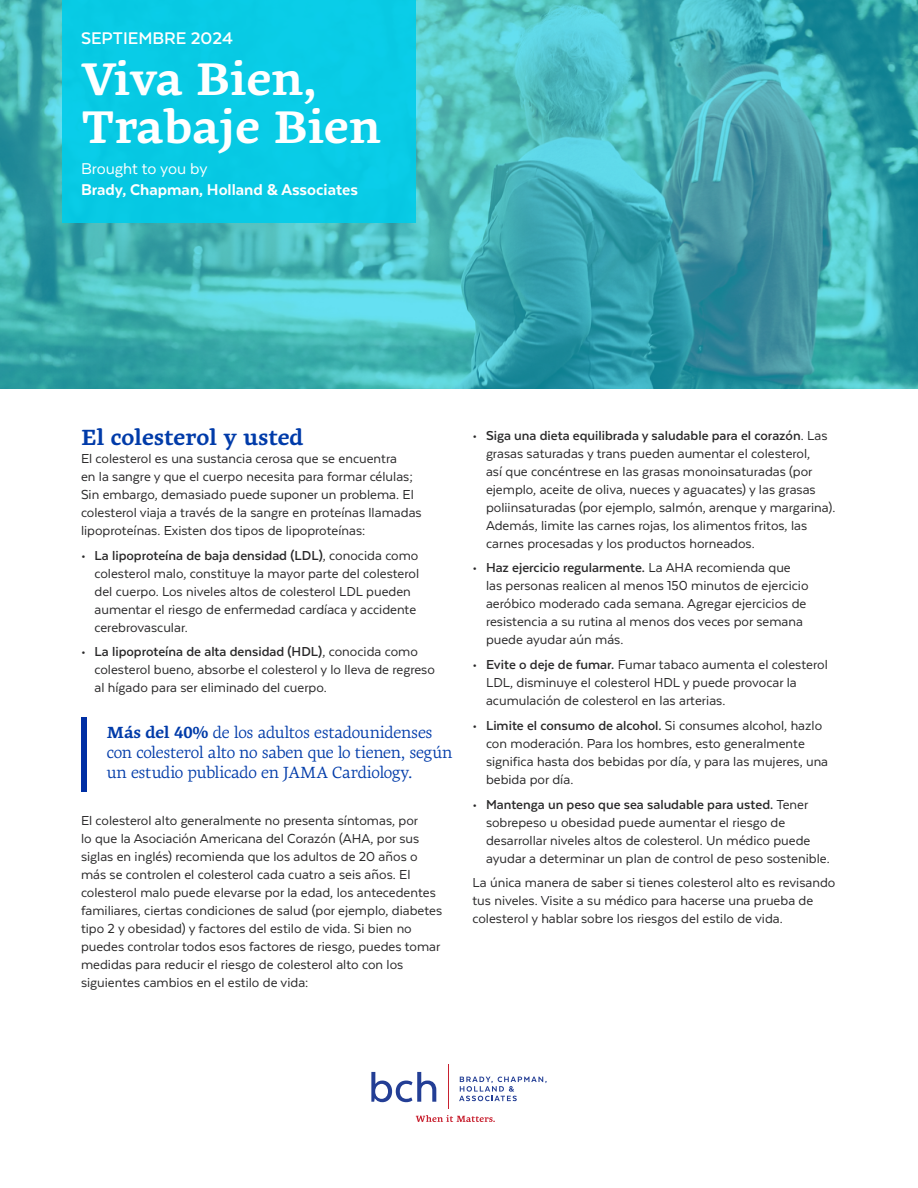
<style>
.page{position:relative;width:918px;height:1188px;background:#fff}
.page>*{position:absolute;margin:0;border:0;box-sizing:border-box;transform-origin:0 0}
.t1{font:700 46.8px/48px "Geneo Std";color:#fff}
.t2{font:700 22.5px "Geneo Std";letter-spacing:-.005em;color:#003ba9}
.t3{font:700 19.5px "Texta";color:#fff}
.t4{font:800 18px "Texta";color:#fff}
.t5{font:18px "Texta";letter-spacing:-.005em;color:#fff}
.t6{font:16.5px/20px "Geneo Std";letter-spacing:-.02em;color:#003ba9}
.t7{font:15px/18px "Texta";color:#292829}
.s1{font-weight:700}
</style>
<div class="page">
<img style="left:0;top:0;width:918px;height:388px">
<div style="left:62px;top:0;width:354px;height:223px;background:#08cbe5"></div>
<svg style="left:416px;top:1115px;width:79px;height:7px"></svg>
<svg style="left:371px;top:1072px;width:65px;height:30px"></svg>
<svg style="left:459px;top:1077px;width:88px;height:24px"></svg>
<hr style="left:448px;top:1065px;width:1px;height:44px;background:#c8202f">
<div style="left:81px;top:717px;width:5px;height:75px;background:#002fa4"></div>
<h3 class="t3" style="left:81px;top:28px;width:154px">SEPTIEMBRE 2024</h3>
<h1 class="t1" style="left:81px;top:55px;width:301px">Viva Bien,<br>Trabaje Bien</h1>
<p class="t5" style="left:81px;top:159px;width:128px">Brought to you by</p>
<p class="t4" style="left:81px;top:181px;width:278px">Brady, Chapman, Holland &amp; Associates</p>
<h2 class="t2" style="left:81px;top:424px;width:224px">El colesterol y usted</h2>
<p class="t7" style="left:81px;top:449px;width:342px">El colesterol es una sustancia cerosa que se encuentra<br>en la sangre y que el cuerpo necesita para formar células; Sin embargo, demasiado puede suponer un problema. El colesterol viaja a través de la sangre en proteínas llamadas lipoproteínas. Existen dos tipos de lipoproteínas:</p>
<p class="t7" style="left:94px;top:546px;width:326px;text-indent:-14px"><span class="s1">• La lipoproteína de baja densidad (LDL)</span>, conocida como colesterol malo, constituye la mayor parte del colesterol del cuerpo. Los niveles altos de colesterol LDL pueden aumentar el riesgo de enfermedad cardíaca y accidente cerebrovascular.</p>
<p class="t7" style="left:94px;top:643px;width:342px;text-indent:-14px"><span class="s1">• La lipoproteína de alta densidad (HDL)</span>, conocida como colesterol bueno, absorbe el colesterol y lo lleva de regreso al hígado para ser eliminado del cuerpo.</p>
<p class="t6" style="left:107px;top:722px;width:347px"><span class="s1">Más del 40%</span> de los adultos estadounidenses con colesterol alto no saben que lo tienen, según un estudio publicado en JAMA Cardiology.</p>
<p class="t7" style="left:81px;top:811px;width:363px">El colesterol alto generalmente no presenta síntomas, por<br>lo que la Asociación Americana del Corazón (AHA, por sus siglas en inglés) recomienda que los adultos de 20 años o más se controlen el colesterol cada cuatro a seis años. El colesterol malo puede elevarse por la edad, los antecedentes familiares, ciertas condiciones de salud (por ejemplo, diabetes tipo 2 y obesidad) y factores del estilo de vida. Si bien no puedes controlar todos esos factores de riesgo, puedes tomar medidas para reducir el riesgo de colesterol alto con los siguientes cambios en el estilo de vida:</p>
<p class="t7" style="left:486px;top:426px;width:351px;text-indent:-14px"><span class="s1">• Siga una dieta equilibrada y saludable para el corazón</span>. Las grasas saturadas y trans pueden aumentar el colesterol,<br>así que concéntrese en las grasas monoinsaturadas (por ejemplo, aceite de oliva, nueces y aguacates) y las grasas poliinsaturadas (por ejemplo, salmón, arenque y margarina).<br>Además, limite las carnes rojas, los alimentos fritos, las carnes procesadas y los productos horneados.</p>
<p class="t7" style="left:486px;top:559px;width:324px;text-indent:-14px"><span class="s1">• Haz ejercicio regularmente.</span> La AHA recomienda que las personas realicen al menos 150 minutos de ejercicio aeróbico moderado cada semana. Agregar ejercicios de resistencia a su rutina al menos dos veces por semana puede ayudar aún más.</p>
<p class="t7" style="left:486px;top:656px;width:343px;text-indent:-14px"><span class="s1">• Evite o deje de fumar.</span> Fumar tabaco aumenta el colesterol<br>LDL, disminuye el colesterol HDL y puede provocar la acumulación de colesterol en las arterias.</p>
<p class="t7" style="left:486px;top:716px;width:344px;text-indent:-14px"><span class="s1">• Limite el consumo de alcohol.</span> Si consumes alcohol, hazlo con moderación. Para los hombres, esto generalmente significa hasta dos bebidas por día, y para las mujeres, una bebida por día.</p>
<p class="t7" style="left:486px;top:795px;width:345px;text-indent:-14px"><span class="s1">• Mantenga un peso que sea saludable para usted.</span> Tener sobrepeso u obesidad puede aumentar el riesgo de desarrollar niveles altos de colesterol. Un médico puede ayudar a determinar un plan de control de peso sostenible.</p>
<p class="t7" style="left:472px;top:874px;width:364px">La única manera de saber si tienes colesterol alto es revisando tus niveles. Visite a su médico para hacerse una prueba de colesterol y hablar sobre los riesgos del estilo de vida.</p>
</div>
